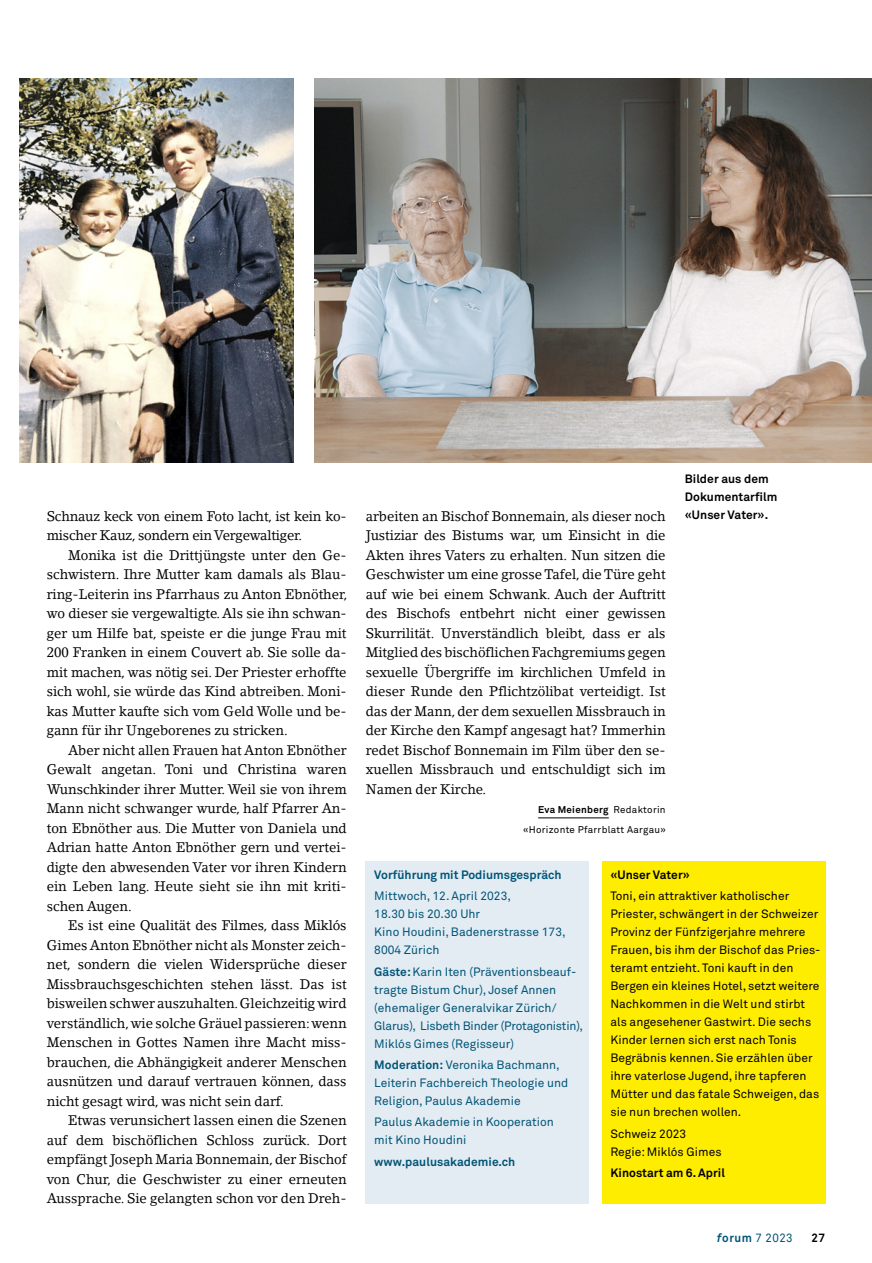
<style>
.page{position:relative;width:872px;height:1263px;background:#fff}
.page>*{position:absolute;margin:0;border:0;box-sizing:border-box;transform-origin:0 0}
._04_Grundtext_mit_Ei{font:13.8px/19.5px "Lino Letter";letter-spacing:-.005em;color:#000;text-align:justify;scale:.96 1}
._05_Marginalspalte_8{font:12px/18px "Akkurat Pro";letter-spacing:.005em;color:#000}
._05_Marginalspalte_8-2{font:12px/18px "Akkurat Pro";letter-spacing:.005em;color:#005576}
._05_Marginalspalte_8-3{font:700 12px "Akkurat Pro";letter-spacing:.005em;color:#005576}
._09_Bildleegende__8p{font:700 12px/18px "Akkurat Pro";letter-spacing:.005em;color:#000}
._05_Marginalspalte_8-4{font:700 12px "Akkurat Pro";letter-spacing:.005em;color:#000}
._05_Marginalspalte_8-5{font:12px "Akkurat Pro";letter-spacing:.005em;color:#005576;scale:.96 1}
._09_Bildleegende__8p-2{font:700 12px "Akkurat Pro";letter-spacing:.005em;color:#000;scale:.96 1}
._04_Grundtext_ohne_E{font:9.75px/19.5px "Akkurat Pro";letter-spacing:.03em;color:#000;text-align:right}
.s1{font-weight:700}
.s2{font-weight:700;font-style:italic}
</style>
<div class="page">
<hr style="left:538px;top:817px;width:71px;height:1px;background:#000">
<img style="left:19px;top:79px;width:274px;height:383px">
<img style="left:315px;top:79px;width:557px;height:383px">
<div style="left:602px;top:861px;width:223px;height:342px;background:#ffed00"></div>
<div style="left:366px;top:861px;width:223px;height:342px;background:#e3ebf3"></div>
<p class="_04_Grundtext_mit_Ei" style="left:47px;top:506px;width:314px">Schnauz keck von einem Foto lacht, ist kein ko&shy;mischer Kauz, sondern ein Vergewaltiger.</p>
<p class="_04_Grundtext_mit_Ei" style="left:47px;top:545px;width:315px;text-indent:21px">Monika ist die Drittjüngste unter den Ge&shy;schwistern. Ihre Mutter kam damals als Blau&shy;ring-Leiterin ins Pfarrhaus zu Anton Ebnöther, wo dieser sie vergewaltigte. Als sie ihn schwan&shy;ger um Hilfe bat, speiste er die junge Frau mit 200 Franken in einem Couvert ab. Sie solle da&shy;mit machen, was nötig sei. Der Priester erhoffte sich wohl, sie würde das Kind abtreiben. Moni&shy;kas Mutter kaufte sich vom Geld Wolle und be&shy;gann für ihr Ungeborenes zu stricken.</p>
<p class="_04_Grundtext_mit_Ei" style="left:47px;top:740px;width:314px;text-indent:21px">Aber nicht allen Frauen hat Anton Ebnöther Gewalt angetan. Toni und Christina waren Wunschkinder ihrer Mutter. Weil sie von ihrem Mann nicht schwanger wurde, half Pfarrer An&shy;ton Ebnöther aus. Die Mutter von Daniela und Adrian hatte Anton Ebnöther gern und vertei&shy;digte den abwesenden Vater vor ihren Kindern ein Leben lang. Heute sieht sie ihn mit kriti&shy;schen Augen.</p>
<p class="_04_Grundtext_mit_Ei" style="left:47px;top:916px;width:314px;text-indent:21px">Es ist eine Qualität des Filmes, dass Miklós Gimes Anton Ebnöther nicht als Monster zeich&shy;net, sondern die vielen Widersprüche dieser Missbrauchsgeschichten stehen lässt. Das ist bisweilen schwer auszuhalten. Gleichzeitig wird verständlich, wie solche Gräuel passieren: wenn Menschen in Gottes Namen ihre Macht miss&shy;brauchen, die Abhängigkeit anderer Menschen ausnützen und darauf vertrauen können, dass nicht gesagt wird, was nicht sein darf.</p>
<p class="_04_Grundtext_mit_Ei" style="left:47px;top:1111px;width:314px;text-indent:21px">Etwas verunsichert lassen einen die Szenen auf dem bischöflichen Schloss zurück. Dort empfängt Joseph Maria Bonnemain, der Bischof von Chur, die Geschwister zu einer erneuten Aussprache. Sie gelangten schon vor den Dreh-</p>
<p class="_09_Bildleegende__8p" style="left:685px;top:470px;width:94px">Bilder aus dem<br>Dokumentarfilm «Unser Vater».</p>
<p class="_04_Grundtext_mit_Ei" style="left:366px;top:506px;width:314px">arbeiten an Bischof Bonnemain, als dieser noch Justiziar des Bistums war, um Einsicht in die Akten ihres Vaters zu erhalten. Nun sitzen die Geschwister um eine grosse Tafel, die Türe geht auf wie bei einem Schwank. Auch der Auftritt des Bischofs entbehrt nicht einer gewissen Skurrilität. Unverständlich bleibt, dass er als Mitglied des bischöflichen Fachgremiums gegen sexuelle Übergriffe im kirchlichen Umfeld in dieser Runde den Pflichtzölibat verteidigt. Ist das der Mann, der dem sexuellen Missbrauch in der Kirche den Kampf angesagt hat? Immerhin redet Bischof Bonnemain im Film über den se&shy;xuellen Missbrauch und entschuldigt sich im Namen der Kirche.</p>
<p class="_04_Grundtext_ohne_E" style="left:523px;top:800px;width:144px"><span class="s1">Eva Meienberg</span> Redaktorin «Horizonte Pfarrblatt Aargau»</p>
<p class="_05_Marginalspalte_8-4" style="left:610px;top:867px;width:81px">«Unser Vater»</p>
<p class="_05_Marginalspalte_8" style="left:610px;top:887px;width:212px">Toni, ein attraktiver katholischer Priester, schwängert in der Schweizer Provinz der Fünfzigerjahre mehrere Frauen, bis ihm der Bischof das Pries&shy;teramt entzieht. Toni kauft in den Bergen ein kleines Hotel, setzt weitere Nachkommen in die Welt und stirbt als angesehener Gastwirt. Die sechs Kinder lernen sich erst nach Tonis Begräbnis kennen. Sie erzählen über ihre vaterlose Jugend, ihre tapferen Mütter und das fatale Schweigen, das sie nun brechen wollen.</p>
<p class="_05_Marginalspalte_8" style="left:610px;top:1125px;width:77px">Schweiz 2023</p>
<p class="_05_Marginalspalte_8" style="left:610px;top:1143px;width:113px">Regie: Miklós Gimes</p>
<p class="_05_Marginalspalte_8-4" style="left:610px;top:1165px;width:116px">Kinostart am 6. April</p>
<p class="_05_Marginalspalte_8-3" style="left:374px;top:867px;width:189px">Vorführung mit Podiumsgespräch</p>
<p class="_05_Marginalspalte_8-2" style="left:374px;top:887px;width:138px">Mittwoch, 12. April 2023,<br>18.30 bis 20.30 Uhr</p>
<p class="_05_Marginalspalte_8-2" style="left:374px;top:923px;width:193px">Kino Houdini, Badenerstrasse 173,<br>8004 Zürich</p>
<p class="_05_Marginalspalte_8-2" style="left:374px;top:963px;width:210px"><span class="s1">Gäste:</span> Karin Iten (Präventionsbeauf&shy;tragte Bistum Chur), Josef Annen (ehemaliger Generalvikar Zürich/ Glarus), Lisbeth Binder (Protagonistin), Miklós Gimes (Regisseur)</p>
<p class="_05_Marginalspalte_8-2" style="left:374px;top:1056px;width:195px"><span class="s1">Moderation:</span> Veronika Bachmann,<br>Leiterin Fachbereich Theologie und<br>Religion, Paulus Akademie</p>
<p class="_05_Marginalspalte_8-2" style="left:374px;top:1113px;width:181px">Paulus Akademie in Kooperation mit Kino Houdini</p>
<p class="_05_Marginalspalte_8-3" style="left:374px;top:1154px;width:142px">www.paulusakademie.ch</p>
<p class="_05_Marginalspalte_8-5" style="left:717px;top:1231px;width:80px"><span class="s2">f</span><span class="s1">orum</span> 7 2023</p>
<p class="_09_Bildleegende__8p-2" style="left:811px;top:1231px;width:16px">27</p>
</div>
